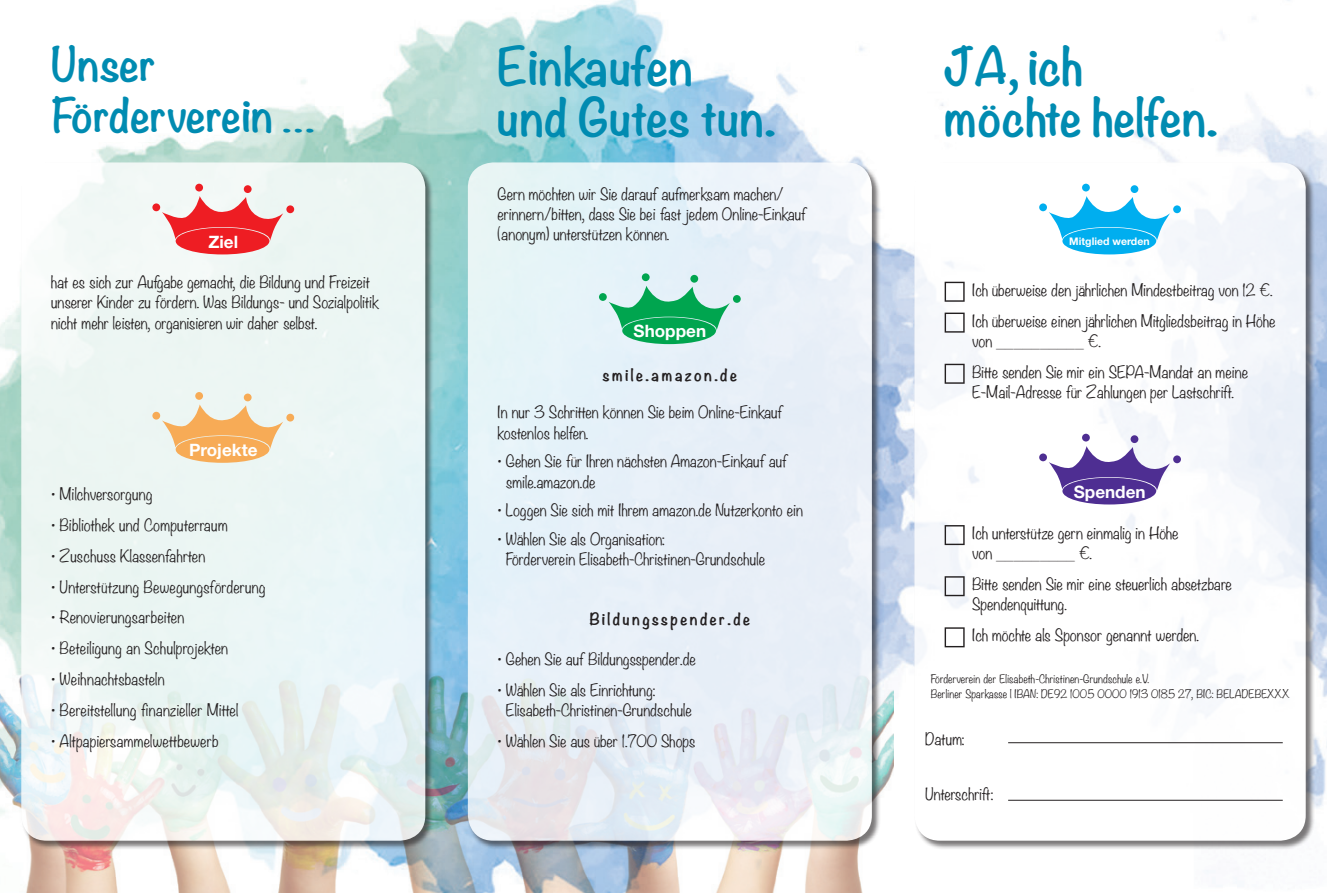
<style>
.page{position:relative;width:1327px;height:893px;background:#fff}
.page>*{position:absolute;margin:0;border:0;box-sizing:border-box;transform-origin:0 0}
.t1{font:700 46.5px/51px "Noteworthy";color:#008bb1}
.t2{font:700 42px/51px "Noteworthy";color:#008bb1}
.t3{font:700 17.1px "Helvetica Neue";color:#fff}
.t4{font:300 15px/20.2px "Noteworthy";color:#231f20}
.t5{font:700 15px "Noteworthy";letter-spacing:.15em;color:#231f20}
.t6{font:300 10.5px/15.1px "Noteworthy";letter-spacing:.01em;color:#231f20}
.t7{font:700 10.5px "Helvetica Neue";color:#fff}
</style>
<div class="page">
<img style="left:0;top:0;width:1327px;height:872px">
<img style="left:0;top:591px;width:893px;height:302px">
<div style="left:21px;top:162px;width:413px;height:687px;background:#231f20;opacity:.75"></div>
<svg style="left:21px;top:162px;width:404px;height:679px;fill:#ecf6f4"></svg>
<div style="left:467px;top:162px;width:413px;height:687px;background:#231f20;opacity:.75"></div>
<svg style="left:468px;top:162px;width:404px;height:679px;background:#e7f0f6"></svg>
<div style="left:914px;top:162px;width:400px;height:687px;background:#231f20;opacity:.75"></div>
<div style="left:914px;top:162px;width:391px;height:679px;background:#fff;border-radius:26px"></div>
<div style="left:152px;top:203px;width:8px;height:8px;background:#ee1d23;border-radius:50%"></div>
<div style="left:195px;top:184px;width:8px;height:7px;background:#ee1d23;border-radius:50%"></div>
<div style="left:244px;top:185px;width:8px;height:8px;background:#ee1d23;border-radius:50%"></div>
<div style="left:286px;top:205px;width:8px;height:8px;background:#ee1d23;border-radius:50%"></div>
<svg style="left:162px;top:196px;width:121px;height:45px"></svg>
<div style="left:176px;top:228px;width:93px;height:26px;background:#ee1d23;border-radius:50%"></div>
<div style="left:599px;top:293px;width:8px;height:8px;background:#00a54f;border-radius:50%"></div>
<div style="left:642px;top:273px;width:7px;height:8px;background:#00a54f;border-radius:50%"></div>
<div style="left:690px;top:275px;width:8px;height:8px;background:#00a54f;border-radius:50%"></div>
<div style="left:733px;top:295px;width:8px;height:8px;background:#00a54f;border-radius:50%"></div>
<svg style="left:608px;top:286px;width:122px;height:45px;background:#7bcdaa"></svg>
<div style="left:622px;top:317px;width:94px;height:27px;background:#00a54f;border-radius:50%"></div>
<div style="left:1039px;top:453px;width:8px;height:8px;background:#4e2e92;border-radius:50%"></div>
<div style="left:1082px;top:434px;width:8px;height:7px;background:#4e2e92;border-radius:50%"></div>
<div style="left:1130px;top:435px;width:8px;height:8px;background:#4e2e92;border-radius:50%"></div>
<div style="left:1173px;top:455px;width:8px;height:8px;background:#4e2e92;border-radius:50%"></div>
<svg style="left:1049px;top:446px;width:121px;height:45px"></svg>
<div style="left:1062px;top:478px;width:94px;height:26px;background:#4e2e92;border-radius:50%"></div>
<div style="left:1039px;top:203px;width:8px;height:8px;background:#00aeef;border-radius:50%"></div>
<div style="left:1082px;top:184px;width:8px;height:7px;background:#00aeef;border-radius:50%"></div>
<div style="left:1130px;top:185px;width:8px;height:8px;background:#00aeef;border-radius:50%"></div>
<div style="left:1173px;top:205px;width:8px;height:8px;background:#00aeef;border-radius:50%"></div>
<svg style="left:1049px;top:196px;width:121px;height:45px"></svg>
<div style="left:1062px;top:228px;width:94px;height:26px;background:#00aeef;border-radius:50%"></div>
<div style="left:152px;top:412px;width:8px;height:8px;background:#f7ab56;border-radius:50%"></div>
<div style="left:195px;top:392px;width:8px;height:8px;background:#f7ab56;border-radius:50%"></div>
<div style="left:244px;top:394px;width:8px;height:7px;background:#f7ab56;border-radius:50%"></div>
<div style="left:286px;top:414px;width:8px;height:7px;background:#f7ab56;border-radius:50%"></div>
<svg style="left:162px;top:404px;width:121px;height:46px;background:#f1d3ab"></svg>
<div style="left:176px;top:436px;width:93px;height:27px;background:#f7ab56;border-radius:50%"></div>
<svg style="left:944px;top:282px;width:20px;height:20px"></svg>
<svg style="left:944px;top:313px;width:20px;height:20px"></svg>
<svg style="left:944px;top:364px;width:20px;height:20px"></svg>
<svg style="left:944px;top:525px;width:20px;height:20px"></svg>
<svg style="left:944px;top:576px;width:20px;height:20px"></svg>
<svg style="left:944px;top:627px;width:20px;height:20px"></svg>
<hr style="left:1008px;top:800px;width:274px;height:1px;background:#231f20">
<hr style="left:1008px;top:742px;width:274px;height:1px;background:#231f20">
<h2 class="t2" style="left:51px;top:37px;width:267px">Unser<br>Förderverein …</h2>
<p class="t3" style="left:208px;top:231px;width:31px">Ziel</p>
<p class="t4" style="left:51px;top:272px;width:330px">hat es sich zur Aufgabe gemacht, die Bildung und Freizeit unserer Kinder zu fördern. Was Bildungs- und Sozialpolitik nicht mehr leisten, organisieren wir daher selbst.</p>
<p class="t3" style="left:189px;top:439px;width:70px">Projekte</p>
<p class="t4" style="left:51px;top:483px;width:103px">• Milchversorgung</p>
<p class="t4" style="left:51px;top:514px;width:178px">• Bibliothek und Computerraum</p>
<p class="t4" style="left:51px;top:545px;width:156px">• Zuschuss Klassenfahrten</p>
<p class="t4" style="left:51px;top:576px;width:216px">• Unterstützung Bewegungsförderung</p>
<p class="t4" style="left:51px;top:607px;width:135px">• Renovierungsarbeiten</p>
<p class="t4" style="left:51px;top:638px;width:178px">• Beteiligung an Schulprojekten</p>
<p class="t4" style="left:51px;top:669px;width:115px">• Weihnachtsbasteln</p>
<p class="t4" style="left:51px;top:700px;width:189px">• Bereitstellung finanzieller Mittel</p>
<p class="t4" style="left:51px;top:731px;width:169px">• Altpapiersammelwettbewerb</p>
<h1 class="t1" style="left:497px;top:40px;width:280px">Einkaufen<br>und Gutes tun.</h1>
<h1 class="t1" style="left:944px;top:40px;width:275px">JA, ich möchte helfen.</h1>
<p class="t4" style="left:497px;top:183px;width:310px">Gern möchten wir Sie darauf aufmerksam machen/ erinnern/bitten, dass Sie bei fast jedem Online-Einkauf (anonym) unterstützen können.</p>
<p class="t3" style="left:633px;top:321px;width:74px">Shoppen</p>
<p class="t5" style="left:602px;top:362px;width:136px">smile.amazon.de</p>
<p class="t4" style="left:497px;top:402px;width:286px">In nur 3 Schritten können Sie beim Online-Einkauf kostenlos helfen.</p>
<p class="t4" style="left:506px;top:451px;width:283px;text-indent:-8px">• Gehen Sie für Ihren nächsten Amazon-Einkauf auf smile.amazon.de</p>
<p class="t4" style="left:497px;top:500px;width:307px">• Loggen Sie sich mit Ihrem amazon.de Nutzerkonto ein</p>
<p class="t4" style="left:506px;top:529px;width:261px;text-indent:-8px">• Wählen Sie als Organisation:<br>Förderverein Elisabeth-Christinen-Grundschule</p>
<p class="t5" style="left:589px;top:606px;width:162px">Bildungsspender.de</p>
<p class="t4" style="left:497px;top:648px;width:200px">• Gehen Sie auf Bildungsspender.de</p>
<p class="t4" style="left:506px;top:679px;width:187px;text-indent:-8px">• Wählen Sie als Einrichtung:<br>Elisabeth-Christinen-Grundschule</p>
<p class="t4" style="left:497px;top:730px;width:199px">• Wählen Sie aus über 1.700 Shops</p>
<p class="t7" style="left:1069px;top:235px;width:82px">Mitglied werden</p>
<p class="t4" style="left:972px;top:274px;width:305px;line-height:30.9px">Ich überweise den jährlichen Mindestbeitrag von 12 €.<br>Ich überweise einen jährlichen Mitgliedsbeitrag in Höhe</p>
<p class="t4" style="left:972px;top:325px;width:277px;line-height:30.9px">von __________ €.<br>Bitte senden Sie mir ein SEPA-Mandat an meine</p>
<p class="t4" style="left:972px;top:382px;width:263px">E-Mail-Adresse für Zahlungen per Lastschrift.</p>
<p class="t3" style="left:1074px;top:481px;width:73px">Spenden</p>
<p class="t4" style="left:972px;top:523px;width:208px">Ich unterstütze gern einmalig in Höhe von _________ €.</p>
<p class="t4" style="left:972px;top:574px;width:261px">Bitte senden Sie mir eine steuerlich absetzbare<br>Spendenquittung.</p>
<p class="t4" style="left:972px;top:625px;width:228px">Ich möchte als Sponsor genannt werden.</p>
<p class="t6" style="left:930px;top:671px;width:360px">Förderverein der Elisabeth-Christinen-Grundschule e.V.<br>Berliner Sparkasse | IBAN: DE92 1005 0000 1913 0185 27, BIC: BELADEBEXXX</p>
<p class="t4" style="left:925px;top:728px;width:41px">Datum:</p>
<p class="t4" style="left:925px;top:783px;width:70px">Unterschrift:</p>
</div>
